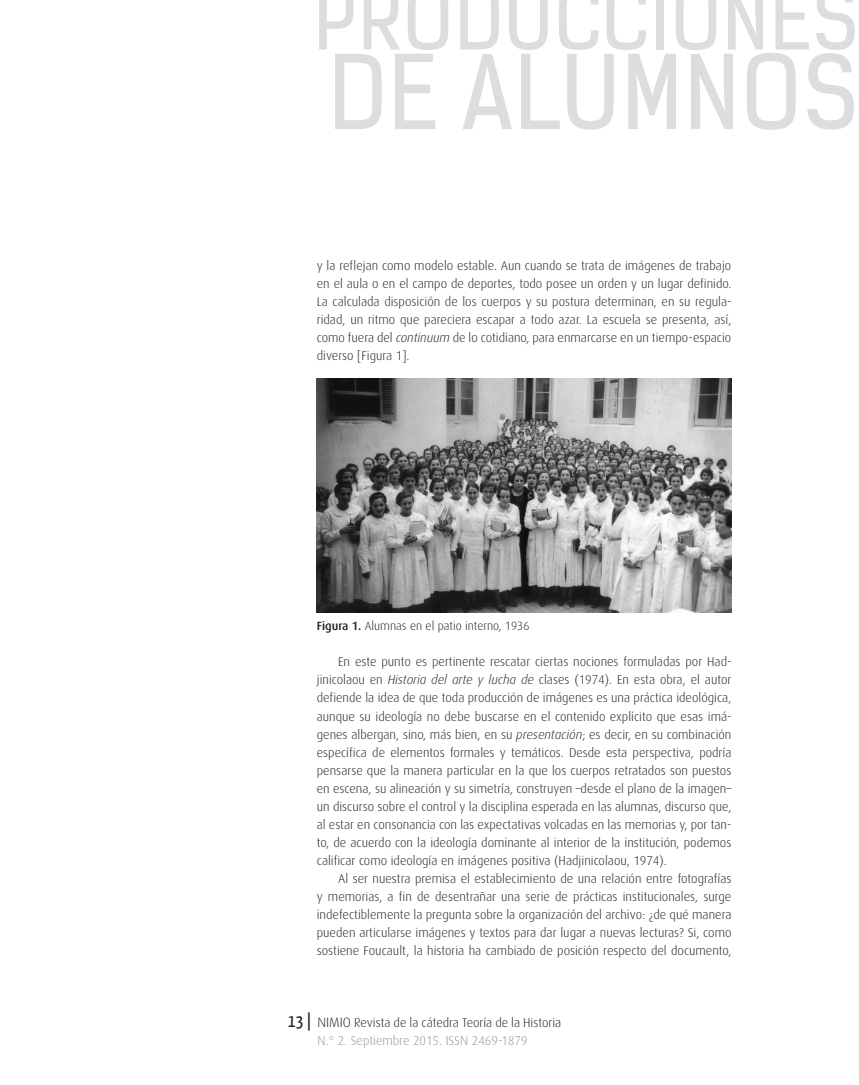
<style>
.page{position:relative;width:859px;height:1085px;background:#fff}
.page>*{position:absolute;margin:0;border:0;box-sizing:border-box;transform-origin:0 0}
.t1{font:97.5px "Kelson Sans";letter-spacing:.015em;color:#dcdddf}
.t2{font:81px "Kelson Sans";letter-spacing:.015em;color:#dcdddf}
.t3{font:18px "Yanone Kaffeesatz";color:#231f20}
.t4{font:300 12.75px/18px "Dax";color:#231f20;text-align:justify}
.t5{font:300 12px "Dax";color:#231f20}
.s1{font-style:italic}
.s2{font-weight:500}
.s3{font-size:13.5px}
.s4{color:#939598}
</style>
<div class="page">
<img style="left:317px;top:378px;width:414px;height:234px">
<h2 class="t2" style="left:313px;top:-31px;width:546px">PRODUCCIONES</h2>
<h1 class="t1" style="left:328px;top:33px;width:532px">DE ALUMNOS</h1>
<p class="t4" style="left:317px;top:257px;width:416px">y la reflejan como modelo estable. Aun cuando se trata de imágenes de trabajo en el aula o en el campo de deportes, todo posee un orden y un lugar definido.<br>La calculada disposición de los cuerpos y su postura determinan, en su regula&shy;ridad, un ritmo que pareciera escapar a todo azar. La escuela se presenta, así, como fuera del <span class="s1">continuum</span> de lo cotidiano, para enmarcarse en un tiempo-espacio diverso [Figura 1].</p>
<p class="t5" style="left:317px;top:619px;width:214px"><span class="s2">Figura 1.</span> Alumnas en el patio interno, 1936</p>
<p class="t4" style="left:317px;top:653px;width:416px;text-indent:21px">En este punto es pertinente rescatar ciertas nociones formuladas por Had&shy;jinicolaou en <span class="s1">Historia del arte y lucha de</span> clases (1974). En esta obra, el autor defiende la idea de que toda producción de imágenes es una práctica ideológica, aunque su ideología no debe buscarse en el contenido explícito que esas imá&shy;genes albergan, sino, más bien, en su <span class="s1">presentación</span>; es decir, en su combinación específica de elementos formales y temáticos. Desde esta perspectiva, podría pensarse que la manera particular en la que los cuerpos retratados son puestos en escena, su alineación y su simetría, construyen –desde el plano de la imagen– un discurso sobre el control y la disciplina esperada en las alumnas, discurso que, al estar en consonancia con las expectativas volcadas en las memorias y, por tan&shy;to, de acuerdo con la ideología dominante al interior de la institución, podemos calificar como ideología en imágenes positiva (Hadjinicolaou, 1974).</p>
<p class="t4" style="left:317px;top:869px;width:416px;text-indent:21px">Al ser nuestra premisa el establecimiento de una relación entre fotografías y memorias, a fin de desentrañar una serie de prácticas institucionales, surge indefectiblemente la pregunta sobre la organización del archivo: ¿de qué manera pueden articularse imágenes y textos para dar lugar a nuevas lecturas? Si, como sostiene Foucault, la historia ha cambiado de posición respecto del documento,</p>
<h3 class="t3" style="left:288px;top:1009px;width:25px">13 |</h3>
<p class="t4" style="left:317px;top:1013px;width:245px"><span class="s3">NIMIO</span> Revista de la cátedra Teoría de la Historia<br><span class="s4">N.° 2. Septiembre 2015. ISSN 2469-1879</span></p>
</div>
